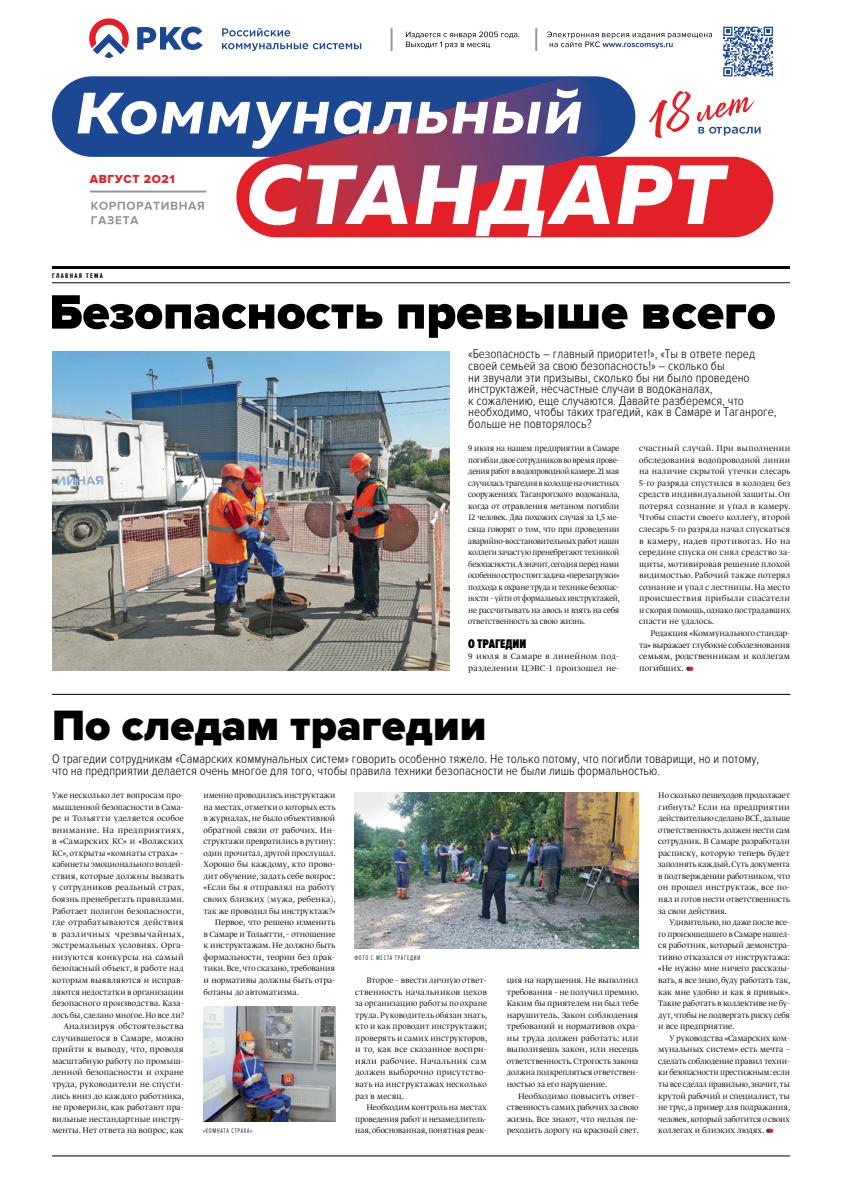
<style>
.page{position:relative;width:842px;height:1191px;background:#fff}
.page>*{position:absolute;margin:0;border:0;box-sizing:border-box;transform-origin:0 0}
.t1{font:900 50px "Proxima Nova";color:#000}
.t2{font:900 44px "Proxima Nova";color:#000}
.t3{font:300 13px/11.6px "Proxima Nova Cond";color:#000}
.t4{font:900 13px "Proxima Nova Ex Cn";color:#000}
.t5{font:12px "Proxima Nova Extrabld";letter-spacing:.05em;color:#e31f27}
.t6{font:300 9.5px/11.6px "Greta Display Pro";letter-spacing:.005em;color:#000;text-align:justify}
.t7{font:300 9.5px/11.6px "Greta Display Pro";letter-spacing:.005em;color:#000;text-align:justify;scale:.95 1}
.t8{font:300 9.5px "Greta Display Pro";letter-spacing:.005em;color:#000;scale:.96 1}
.t9{font:300 9.5px/11.6px "Greta Display Pro";letter-spacing:.03em;color:#000;scale:1.04 1}
.t10{font:300 7px "Proxima Nova Ex Cn";letter-spacing:.1em;color:#000}
.t11{font:700 7px "Proxima Nova Ex Cn";letter-spacing:.2em;color:#000}
.s1{color:#1c4792}
.s2{color:#e31f27}
</style>
<div class="page">
<svg style="left:222px;top:28px;width:68px;height:8px"></svg>
<svg style="left:222px;top:43px;width:139px;height:8px"></svg>
<svg style="left:137px;top:27px;width:66px;height:23px"></svg>
<svg style="left:89px;top:18px;width:40px;height:40px"></svg>
<svg style="left:723px;top:27px;width:50px;height:49px"></svg>
<svg style="left:406px;top:32px;width:113px;height:17px"></svg>
<svg style="left:547px;top:32px;width:165px;height:17px"></svg>
<div style="left:391px;top:28px;width:2px;height:23px;border:1px solid #939598"></div>
<div style="left:535px;top:28px;width:2px;height:23px;border:1px solid #939598"></div>
<div style="left:52px;top:76px;width:583px;height:81px;background:#1c4792;border-radius:40px"></div>
<div style="left:236px;top:157px;width:537px;height:80px;background:#e31f27;border-radius:40px"></div>
<svg style="left:250px;top:77px;width:356px;height:161px"></svg>
<svg style="left:246px;top:164px;width:162px;height:61px"></svg>
<svg style="left:415px;top:165px;width:195px;height:71px"></svg>
<svg style="left:617px;top:165px;width:112px;height:59px"></svg>
<svg style="left:77px;top:88px;width:504px;height:61px"></svg>
<hr style="left:52px;top:1155px;width:738px;height:1px;background:#000">
<svg style="left:91px;top:202px;width:113px;height:8px"></svg>
<svg style="left:91px;top:216px;width:47px;height:8px"></svg>
<div style="left:90px;top:190px;width:116px;height:2px;border:1px solid #939598"></div>
<hr style="left:52px;top:266px;width:738px;height:3px;background:#000">
<hr style="left:52px;top:282px;width:738px;height:1px;background:#000">
<img style="left:52px;top:351px;width:397px;height:319px">
<img style="left:354px;top:792px;width:284px;height:156px">
<svg style="left:697px;top:97px;width:64px;height:39px"></svg>
<svg style="left:649px;top:91px;width:42px;height:47px"></svg>
<img style="left:203px;top:1006px;width:133px;height:115px">
<hr style="left:52px;top:694px;width:738px;height:1px;background:#000">
<p class="t5" style="left:90px;top:172px;width:86px">август 2О21</p>
<p class="t11" style="left:52px;top:271px;width:52px">главная тема</p>
<h1 class="t1" style="left:49px;top:283px;width:728px">Безопасность превыше всего</h1>
<p class="t3" style="left:468px;top:348px;width:310px">«Безопасность – главный приоритет!», «Ты в ответе перед своей семьей за свою безопасность!» – сколько бы<br>ни звучали эти призывы, сколько бы ни было проведено инструктажей, несчастные случаи в водоканалах,<br>к сожалению, еще случаются. Давайте разберемся, что необходимо, чтобы таких трагедий, как в Самаре и Таганроге, больше не повторялось?</p>
<p class="t7" style="left:468px;top:443px;width:161px">9 июля на нашем предприятии в Самаре погибли двое сотрудников во время прове&shy;дения работ в водопроводной камере. 21 мая случилась трагедия в колодце на очистных сооружениях Таганрогского водоканала, когда от отравления метаном погибли 12 человек. Два похожих случая за 1,5 ме&shy;сяца говорят о том, что при проведении аварийно-восстановительных работ наши коллеги зачастую пренебрегают техникой безопасности. А значит, сегодня перед нами особенно остро стоит задача «перезагрузки» подхода к охране труда и технике безопас&shy;ности – уйти от формальных инструктажей, не рассчитывать на авось и взять на себя ответственность за свою жизнь.</p>
<h3 class="t4" style="left:468px;top:636px;width:60px">О трагедии</h3>
<p class="t9" style="left:468px;top:651px;width:147px">9 июля в Самаре в линейном под&shy;разделении ЦЭВС-1 произошел не-</p>
<p class="t6" style="left:639px;top:443px;width:153px">счастный случай. При выполнении обследования водопроводной линии на наличие скрытой утечки слесарь 5-го разряда спустился в колодец без средств индивидуальной защиты. Он потерял сознание и упал в камеру.<br>Чтобы спасти своего коллегу, второй слесарь 5-го разряда начал спускаться в камеру, надев противогаз. Но на середине спуска он снял средство за&shy;щиты, мотивировав решение плохой видимостью. Рабочий также потерял сознание и упал с лестницы. На место происшествия прибыли спасатели и скорая помощь, однако пострадавших спасти не удалось.</p>
<p class="t6" style="left:639px;top:628px;width:153px;text-indent:11px">Редакция «Коммунального стандар&shy;та» выражает глубокие соболезнования семьям, родственникам и коллегам погибших. <span class="s1">●</span><span class="s2">●</span></p>
<h2 class="t2" style="left:52px;top:700px;width:436px">По следам трагедии</h2>
<p class="t3" style="left:52px;top:753px;width:709px">О трагедии сотрудникам «Самарских коммунальных систем» говорить особенно тяжело. Не только потому, что погибли товарищи, но и потому, что на предприятии делается очень многое для того, чтобы правила техники безопасности не были лишь формальностью.</p>
<p class="t6" style="left:52px;top:789px;width:134px;text-align:right">Уже несколько лет вопросам про&shy;мышленной безопасности в Сама&shy;ре и Тольятти уделяется особое внимание. На предприятиях, в «Самарских КС» и «Волжских<br>КС», открыты «комнаты страха» – кабинеты эмоционального воздей&shy;ствия, которые должны вызвать у сотрудников реальный страх, боязнь пренебрегать правилами.<br>Работает полигон безопасности, где отрабатываются действия в различных чрезвычайных, экстремальных условиях. Орга&shy;низуются конкурсы на самый безопасный объект, в работе над которым выявляются и исправ&shy;ляются недостатки в организации безопасного производства. Каза&shy;лось бы, сделано многое. Но все ли?<br>Анализируя обстоятельства случившегося в Самаре, можно прийти к выводу, что, проводя масштабную работу по промыш&shy;ленной безопасности и охране труда, руководители не спусти&shy;лись вниз до каждого работника, не проверили, как работают пра&shy;вильные нестандартные инстру&shy;менты. Нет ответа на вопрос, как</p>
<p class="t8" style="left:204px;top:789px;width:139px">именно проводились инструктажи</p>
<p class="t6" style="left:658px;top:789px;width:133px">Но сколько пешеходов продолжает гибнуть? Если на предприятии действительно сделано ВСЁ, дальше ответственность должен нести сам сотрудник. В Самаре разработали расписку, которую теперь будет заполнять каждый. Суть документа в подтверждении работником, что он прошел инструктаж, все по&shy;нял и готов нести ответственность за свои действия.</p>
<p class="t6" style="left:658px;top:917px;width:134px;text-indent:11px">Удивительно, но даже после все&shy;го произошедшего в Самаре нашел&shy;ся работник, который демонстра&shy;тивно отказался от инструктажа: «Не нужно мне ничего рассказы&shy;вать, я все знаю, буду работать так, как мне удобно и как я привык».<br>Такие работать в коллективе не бу&shy;дут, чтобы не подвергать риску себя и все предприятие.</p>
<p class="t6" style="left:658px;top:1032px;width:134px;text-indent:11px">У руководства «Самарских ком&shy;мунальных систем» есть мечта – сделать соблюдение правил техни&shy;ки безопасности престижным: если ты все сделал правильно, значит, ты крутой рабочий и специалист, ты не трус, а пример для подражания, человек, который заботится о своих коллегах и близких людях. <span class="s1">●</span><span class="s2">●</span></p>
<p class="t6" style="left:204px;top:801px;width:133px">на местах, отметки о которых есть</p>
<p class="t6" style="left:204px;top:813px;width:133px">в журналах, не было объективной</p>
<p class="t6" style="left:204px;top:824px;width:133px">обратной связи от рабочих. Ин-</p>
<p class="t8" style="left:204px;top:835px;width:139px">структажи превратились в рутину:</p>
<p class="t6" style="left:204px;top:847px;width:134px">один прочитал, другой прослушал.</p>
<p class="t6" style="left:204px;top:859px;width:133px">Хорошо бы каждому, кто прово-</p>
<p class="t6" style="left:204px;top:870px;width:133px">дит обучение, задать себе вопрос:</p>
<p class="t6" style="left:204px;top:882px;width:133px">«Если бы я отправлял на работу</p>
<p class="t6" style="left:204px;top:893px;width:134px">своих близких (мужа, ребенка),</p>
<p class="t6" style="left:204px;top:905px;width:133px">так же проводил бы инструктаж?»</p>
<p class="t6" style="left:215px;top:917px;width:122px">Первое, что решено изменить</p>
<p class="t6" style="left:204px;top:928px;width:133px">в Самаре и Тольятти,– отношение</p>
<p class="t6" style="left:204px;top:940px;width:133px">к инструктажам. Не должно быть</p>
<p class="t6" style="left:204px;top:951px;width:133px">формальности, теории без прак-</p>
<p class="t6" style="left:204px;top:963px;width:133px">тики. Все, что сказано, требования</p>
<p class="t6" style="left:204px;top:974px;width:133px">и нормативы должны быть отра-</p>
<p class="t6" style="left:204px;top:986px;width:97px">ботаны до автоматизма.</p>
<p class="t6" style="left:355px;top:974px;width:134px;text-indent:11px">Второе – ввести личную ответ&shy;ственность начальников цехов за организацию работы по охране труда. Руководитель обязан знать, кто и как проводит инструктажи; проверять и самих инструкторов, и то, как все сказанное воспри&shy;няли рабочие. Начальник сам должен выборочно присутство&shy;вать на инструктажах несколько раз в месяц.</p>
<p class="t6" style="left:355px;top:1102px;width:133px;text-indent:11px">Необходим контроль на местах проведения работ и незамедлитель&shy;ная, обоснованная, понятная реак-</p>
<p class="t10" style="left:354px;top:953px;width:68px">Фото с места трагедии</p>
<p class="t6" style="left:507px;top:974px;width:134px">ция на нарушения. Не выполнил требования – не получил премию.<br>Каким бы приятелем ни был тебе нарушитель. Закон соблюдения требований и нормативов охра&shy;ны труда должен работать: или выполняешь закон, или несешь ответственность. Строгость закона должна подкрепляться ответствен&shy;ностью за его нарушение.</p>
<p class="t6" style="left:507px;top:1090px;width:134px;text-indent:11px">Необходимо повысить ответ&shy;ственность самих рабочих за свою жизнь. Все знают, что нельзя пе&shy;реходить дорогу на красный свет.</p>
<p class="t10" style="left:203px;top:1127px;width:51px">«Комната страха»</p>
</div>
